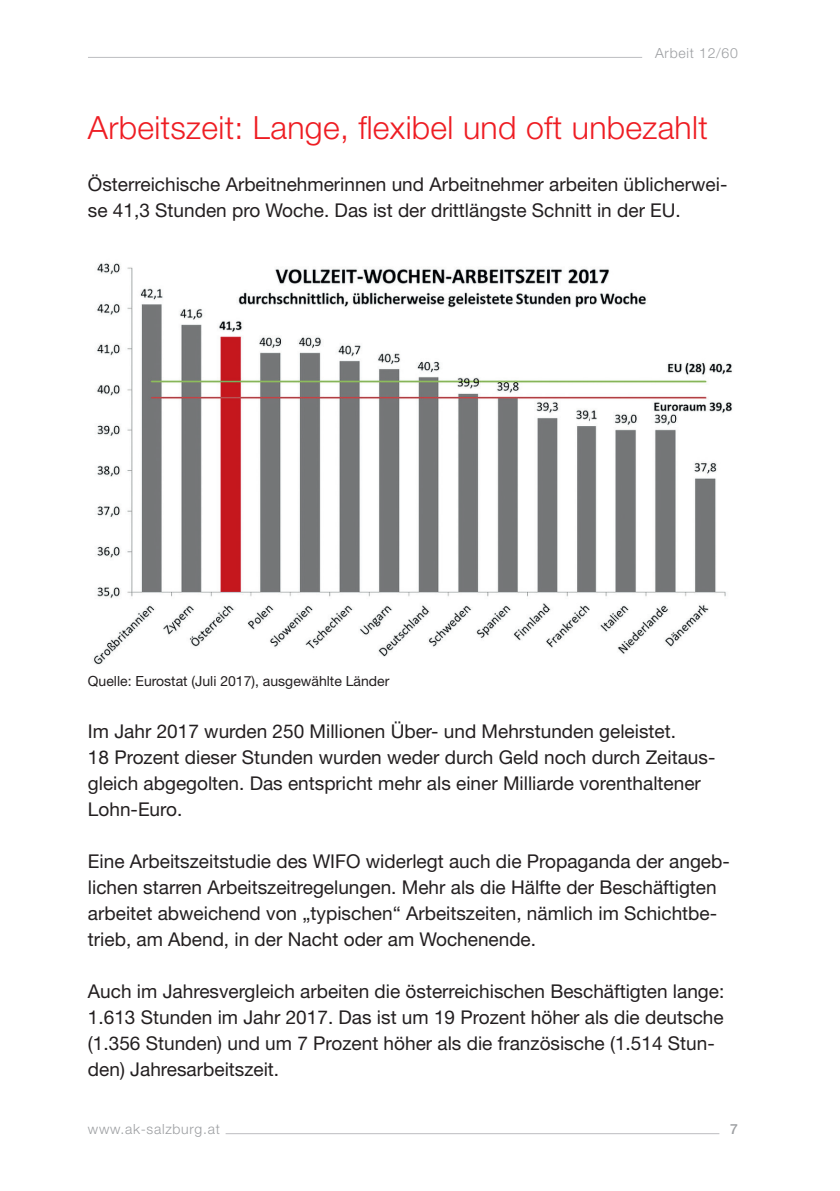
<style>
.page{position:relative;width:840px;height:1191px;background:#fff}
.page>*{position:absolute;margin:0;border:0;box-sizing:border-box;transform-origin:0 0}
.t1{font:300 32px "Helvetica Neue";letter-spacing:.01em;color:#ee1d23}
.t2{font:19px/26px "Helvetica Neue";color:#231f20}
.t3{font:14px "Helvetica Neue";color:#231f20}
.t4{font:300 14px "Helvetica Neue";letter-spacing:.05em;color:#9d9fa2}
.t5{font:500 14px "Helvetica Neue";color:#9d9fa2}
</style>
<div class="page">
<hr style="left:88px;top:57px;width:553px;height:1px;background:#bcbdc0">
<hr style="left:225px;top:1133px;width:494px;height:1px;background:#bcbdc0">
<img style="left:93px;top:263px;width:639px;height:402px">
<p class="t4" style="left:654px;top:44px;width:84px">Arbeit 12/60</p>
<h1 class="t1" style="left:88px;top:108px;width:621px">Arbeitszeit: Lange, flexibel und oft unbezahlt</h1>
<p class="t2" style="left:88px;top:171px;width:640px">Österreichische Arbeitnehmerinnen und Arbeitnehmer arbeiten üblicherwei&shy;se 41,3 Stunden pro Woche. Das ist der drittlängste Schnitt in der EU.</p>
<p class="t3" style="left:88px;top:672px;width:303px">Quelle: Eurostat (Juli 2017), ausgewählte Länder</p>
<p class="t2" style="left:88px;top:717px;width:628px">Im Jahr 2017 wurden 250 Millionen Über- und Mehrstunden geleistet.<br>18 Prozent dieser Stunden wurden weder durch Geld noch durch Zeitaus&shy;gleich abgegolten. Das entspricht mehr als einer Milliarde vorenthaltener Lohn-Euro.</p>
<p class="t2" style="left:88px;top:847px;width:643px">Eine Arbeitszeitstudie des WIFO widerlegt auch die Propaganda der angeb&shy;lichen starren Arbeitszeitregelungen. Mehr als die Hälfte der Beschäftigten arbeitet abweichend von „typischen“ Arbeitszeiten, nämlich im Schichtbe&shy;trieb, am Abend, in der Nacht oder am Wochenende.</p>
<p class="t2" style="left:88px;top:977px;width:637px">Auch im Jahresvergleich arbeiten die österreichischen Beschäftigten lange:<br>1.613 Stunden im Jahr 2017. Das ist um 19 Prozent höher als die deutsche (1.356 Stunden) und um 7 Prozent höher als die französische (1.514 Stun&shy;den) Jahresarbeitszeit.</p>
<p class="t4" style="left:88px;top:1120px;width:133px">www.ak-salzburg.at</p>
<p class="t5" style="left:729px;top:1120px;width:9px">7</p>
</div>
